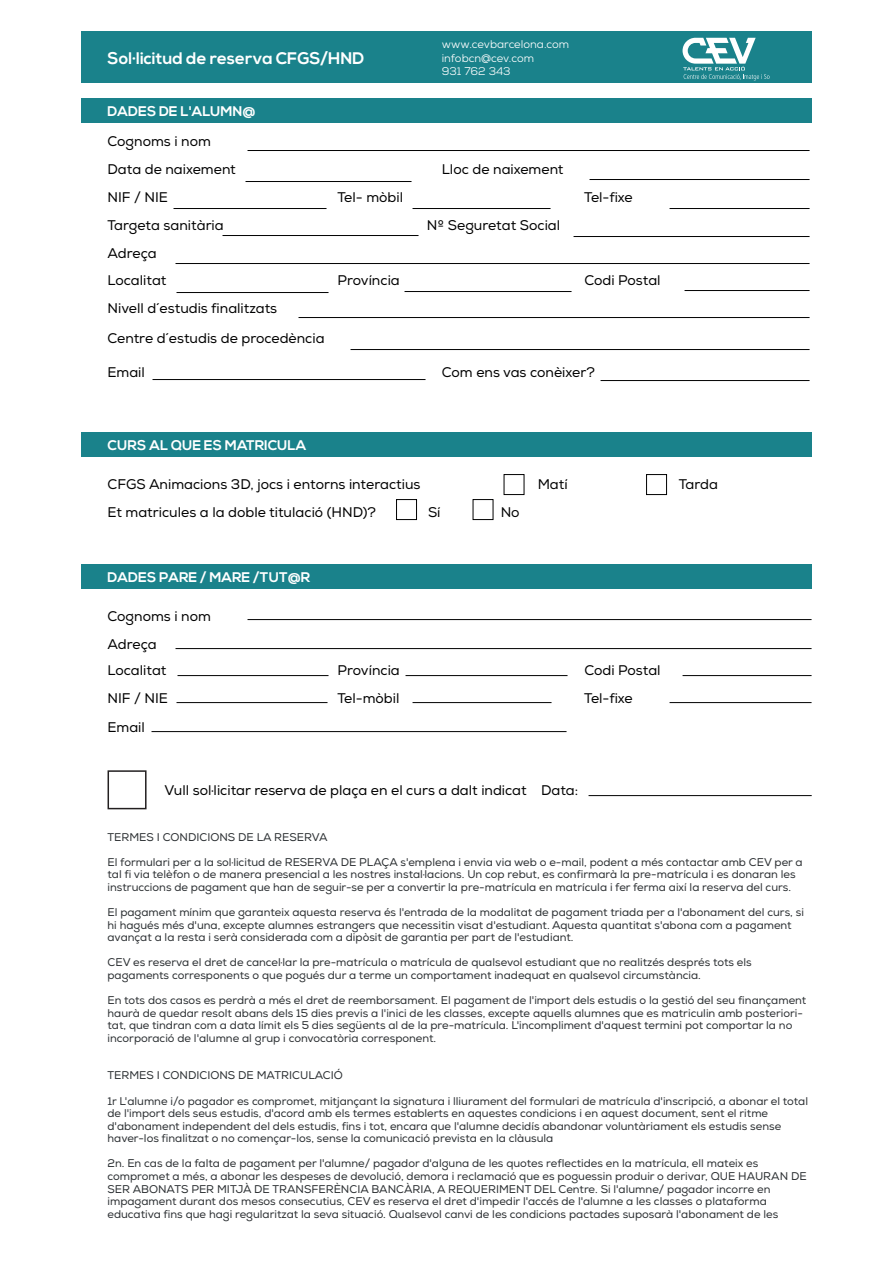
<style>
.page{position:relative;width:893px;height:1263px;background:#fff}
.page>*{position:absolute;margin:0;border:0;box-sizing:border-box;transform-origin:0 0}
.t1{font:700 16.8px "Nexa";color:#fff}
.t2{font:13.95px/27.8px "Nexa";color:#000001}
.t3{font:700 13.95px "Nexa";color:#fff}
.t4{font:11.1px/12.6px "Nexa";color:#2a2e31}
.t5{font:11.1px/13.8px "Nexa";color:#fff}
</style>
<div class="page">
<div style="left:81px;top:32px;width:730px;height:51px;background:#1a828b"></div>
<div style="left:81px;top:98px;width:730px;height:25px;background:#1a828b"></div>
<div style="left:81px;top:432px;width:730px;height:25px;background:#1a828b"></div>
<div style="left:81px;top:564px;width:730px;height:25px;background:#1a828b"></div>
<svg style="left:682px;top:38px;width:88px;height:42px"></svg>
<div style="left:108px;top:770px;width:39px;height:39px;background:#fff;border:2px solid #231f20"></div>
<hr style="left:248px;top:150px;width:562px;height:1px;background:#000001">
<hr style="left:246px;top:181px;width:165px;height:1px;background:#000001">
<hr style="left:590px;top:179px;width:220px;height:1px;background:#000001">
<hr style="left:174px;top:208px;width:153px;height:1px;background:#000001">
<hr style="left:412px;top:208px;width:138px;height:1px;background:#000001">
<hr style="left:669px;top:208px;width:141px;height:1px;background:#000001">
<hr style="left:222px;top:235px;width:196px;height:1px;background:#000001">
<hr style="left:573px;top:236px;width:237px;height:1px;background:#000001">
<hr style="left:176px;top:263px;width:634px;height:1px;background:#000001">
<hr style="left:177px;top:292px;width:151px;height:1px;background:#000001">
<hr style="left:405px;top:291px;width:166px;height:1px;background:#000001">
<hr style="left:684px;top:290px;width:126px;height:1px;background:#000001">
<hr style="left:298px;top:317px;width:512px;height:1px;background:#000001">
<hr style="left:351px;top:349px;width:459px;height:1px;background:#000001">
<hr style="left:153px;top:379px;width:273px;height:1px;background:#000001">
<hr style="left:600px;top:380px;width:210px;height:1px;background:#000001">
<hr style="left:248px;top:619px;width:564px;height:1px;background:#000001">
<hr style="left:176px;top:648px;width:636px;height:1px;background:#000001">
<hr style="left:177px;top:675px;width:151px;height:1px;background:#000001">
<hr style="left:405px;top:675px;width:162px;height:1px;background:#000001">
<hr style="left:682px;top:675px;width:130px;height:1px;background:#000001">
<hr style="left:177px;top:702px;width:150px;height:1px;background:#000001">
<hr style="left:412px;top:702px;width:140px;height:1px;background:#000001">
<hr style="left:669px;top:702px;width:143px;height:1px;background:#000001">
<hr style="left:152px;top:731px;width:415px;height:1px;background:#000001">
<hr style="left:588px;top:795px;width:224px;height:1px;background:#000001">
<div style="left:504px;top:474px;width:20px;height:21px;border:1px solid #000001"></div>
<div style="left:646px;top:474px;width:21px;height:21px;border:1px solid #000001"></div>
<div style="left:473px;top:499px;width:20px;height:21px;border:1px solid #000001"></div>
<div style="left:396px;top:499px;width:21px;height:21px;border:1px solid #000001"></div>
<h1 class="t1" style="left:108px;top:49px;width:258px">Sol·licitud de reserva CFGS/HND</h1>
<p class="t3" style="left:108px;top:103px;width:150px">DADES DE L'ALUMN@</p>
<p class="t5" style="left:442px;top:37px;width:129px">www.cevbarcelona.com infobcn@cev.com<br>931 762 343</p>
<p class="t2" style="left:108px;top:128px;width:130px">Cognoms i nom<br>Data de naixement<br>NIF / NIE<br>Targeta sanitària<br>Adreça</p>
<p class="t2" style="left:442px;top:156px;width:123px">Lloc de naixement</p>
<p class="t2" style="left:338px;top:184px;width:67px">Tel- mòbil</p>
<p class="t2" style="left:584px;top:184px;width:50px">Tel-fixe</p>
<p class="t2" style="left:427px;top:211px;width:135px">Nº Seguretat Social</p>
<p class="t2" style="left:108px;top:267px;width:60px">Localitat</p>
<p class="t2" style="left:338px;top:267px;width:64px">Província</p>
<p class="t2" style="left:584px;top:267px;width:78px">Codi Postal</p>
<p class="t2" style="left:108px;top:295px;width:171px">Nivell d´estudis finalitzats</p>
<p class="t2" style="left:108px;top:325px;width:219px">Centre d´estudis de procedència</p>
<p class="t2" style="left:108px;top:359px;width:39px">Email</p>
<p class="t3" style="left:108px;top:437px;width:200px">CURS AL QUE ES MATRICULA</p>
<p class="t2" style="left:442px;top:359px;width:154px">Com ens vas conèixer?</p>
<p class="t2" style="left:108px;top:471px;width:314px">CFGS Animacions 3D, jocs i entorns interactius</p>
<p class="t2" style="left:538px;top:471px;width:31px">Matí</p>
<p class="t2" style="left:679px;top:471px;width:41px">Tarda</p>
<p class="t2" style="left:108px;top:498px;width:270px">Et matricules a la doble titulació (HND)?</p>
<p class="t2" style="left:428px;top:498px;width:14px">Sí</p>
<p class="t2" style="left:501px;top:498px;width:20px">No</p>
<p class="t3" style="left:108px;top:569px;width:204px">DADES PARE / MARE /TUT@R</p>
<p class="t2" style="left:108px;top:603px;width:105px">Cognoms i nom</p>
<p class="t2" style="left:108px;top:630px;width:51px">Adreça</p>
<p class="t2" style="left:108px;top:657px;width:60px">Localitat</p>
<p class="t2" style="left:338px;top:657px;width:64px">Província</p>
<p class="t2" style="left:584px;top:657px;width:78px">Codi Postal</p>
<p class="t2" style="left:108px;top:685px;width:62px">NIF / NIE</p>
<p class="t2" style="left:338px;top:685px;width:63px">Tel-mòbil</p>
<p class="t2" style="left:584px;top:685px;width:50px">Tel-fixe</p>
<p class="t2" style="left:108px;top:714px;width:39px">Email</p>
<p class="t2" style="left:165px;top:776px;width:415px">Vull sol·licitar reserva de plaça en el curs a dalt indicat Data:</p>
<p class="t4" style="left:108px;top:831px;width:222px">TERMES I CONDICIONS DE LA RESERVA</p>
<p class="t4" style="left:108px;top:856px;width:697px">El formulari per a la sol·licitud de RESERVA DE PLAÇA s'emplena i envia via web o e-mail, podent a més contactar amb CEV per a tal fi via telèfon o de manera presencial a les nostres instal·lacions. Un cop rebut, es confirmarà la pre-matrícula i es donaran les instruccions de pagament que han de seguir-se per a convertir la pre-matrícula en matrícula i fer ferma així la reserva del curs.</p>
<p class="t4" style="left:108px;top:906px;width:698px">El pagament mínim que garanteix aquesta reserva és l'entrada de la modalitat de pagament triada per a l'abonament del curs, si hi hagués més d'una, excepte alumnes estrangers que necessitin visat d'estudiant. Aquesta quantitat s'abona com a pagament avançat a la resta i serà considerada com a dipòsit de garantia per part de l'estudiant.</p>
<p class="t4" style="left:108px;top:956px;width:646px">CEV es reserva el dret de cancel·lar la pre-matrícula o matrícula de qualsevol estudiant que no realitzés després tots els pagaments corresponents o que pogués dur a terme un comportament inadequat en qualsevol circumstància.</p>
<p class="t4" style="left:108px;top:994px;width:700px">En tots dos casos es perdrà a més el dret de reemborsament. El pagament de l'import dels estudis o la gestió del seu finançament haurà de quedar resolt abans dels 15 dies previs a l'inici de les classes, excepte aquells alumnes que es matriculin amb posteriori&shy;tat, que tindran com a data límit els 5 dies següents al de la pre-matrícula. L'incompliment d'aquest termini pot comportar la no incorporació de l'alumne al grup i convocatòria corresponent.</p>
<p class="t4" style="left:108px;top:1069px;width:237px">TERMES I CONDICIONS DE MATRICULACIÓ</p>
<p class="t4" style="left:108px;top:1095px;width:702px">1r L'alumne i/o pagador es compromet, mitjançant la signatura i lliurament del formulari de matrícula d'inscripció, a abonar el total de l'import dels seus estudis, d'acord amb els termes establerts en aquestes condicions i en aquest document, sent el ritme d'abonament independent del dels estudis, fins i tot, encara que l'alumne decidís abandonar voluntàriament els estudis sense haver-los finalitzat o no començar-los, sense la comunicació prevista en la clàusula</p>
<p class="t4" style="left:108px;top:1157px;width:701px">2n. En cas de la falta de pagament per l'alumne/ pagador d'alguna de les quotes reflectides en la matrícula, ell mateix es compromet a més, a abonar les despeses de devolució, demora i reclamació que es poguessin produir o derivar, QUE HAURAN DE SER ABONATS PER MITJÀ DE TRANSFERÈNCIA BANCÀRIA, A REQUERIMENT DEL Centre. Si l'alumne/ pagador incorre en impagament durant dos mesos consecutius, CEV es reserva el dret d'impedir l'accés de l'alumne a les classes o plataforma educativa fins que hagi regularitzat la seva situació. Qualsevol canvi de les condicions pactades suposarà l'abonament de les</p>
</div>
